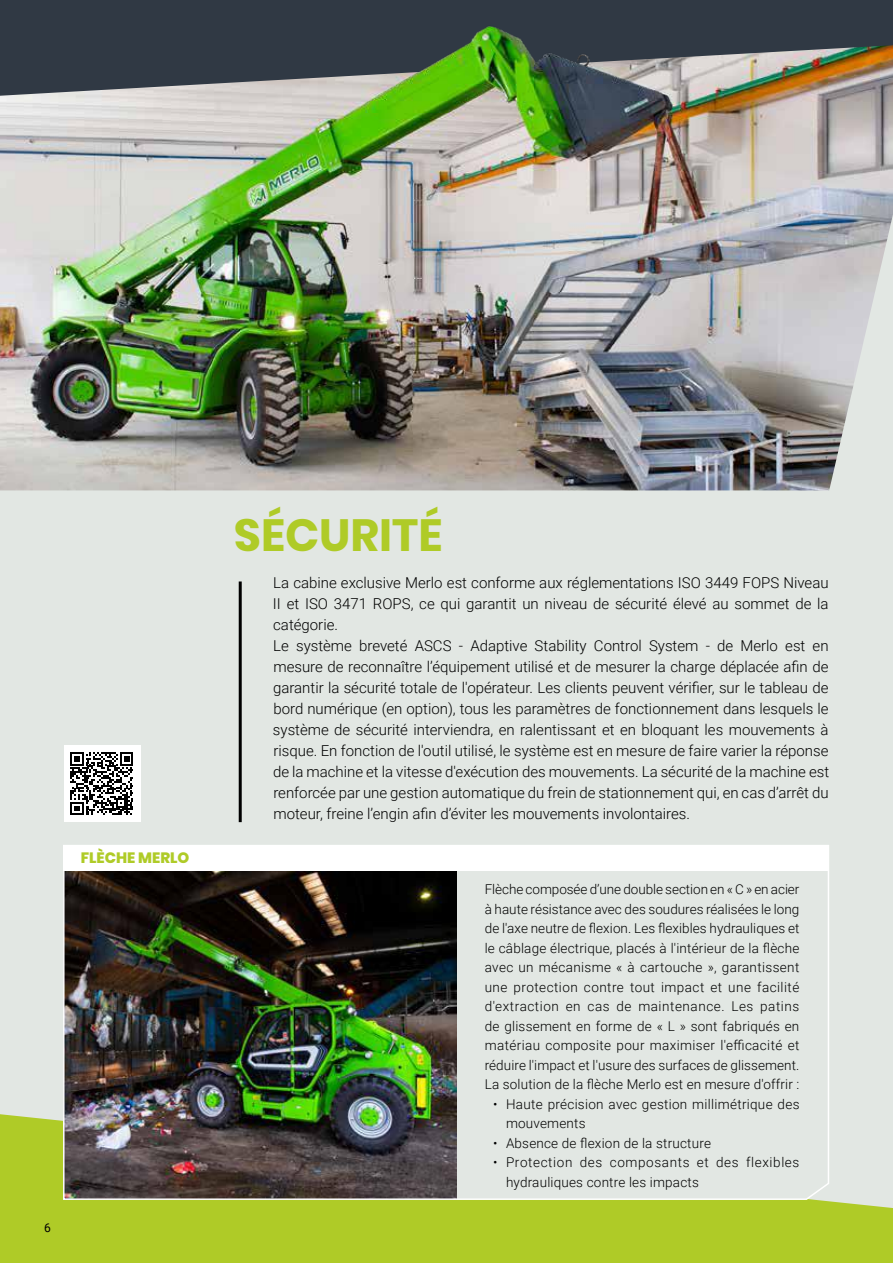
<style>
.page{position:relative;width:893px;height:1263px;background:#e2e7e3}
.page>*{position:absolute;margin:0;border:0;box-sizing:border-box;transform-origin:0 0}
.t1{font:700 45px "Poppins";color:#afcb27}
.t2{font:300 15px/21px "Roboto";color:#000}
.t3{font:800 15px "Poppins";color:#afcb27}
.t4{font:300 13.5px/19.5px "Roboto";letter-spacing:.015em;color:#000;text-align:justify}
.t5{font:300 13.5px/19.5px "Roboto";letter-spacing:.045em;color:#000}
.t6{font:12px "Roboto";color:#000}
</style>
<div class="page">
<svg style="left:0;top:1114px;width:893px;height:149px;background:#b3cd37"></svg>
<img style="left:0;top:112px;width:893px;height:378px">
<img style="left:0;top:0;width:893px;height:112px">
<img style="left:62px;top:845px;width:768px;height:356px">
<div style="left:64px;top:845px;width:765px;height:25px;background:#fff"></div>
<hr style="left:239px;top:581px;width:3px;height:241px;background:#000">
<div style="left:64px;top:746px;width:76px;height:76px;background:#fff"></div>
<svg style="left:70px;top:752px;width:63px;height:63px"></svg>
<p class="t3" style="left:81px;top:850px;width:110px">FLÈCHE MERLO</p>
<p class="t6" style="left:44px;top:1222px;width:8px">6</p>
<h1 class="t1" style="left:234px;top:513px;width:210px">SÉCURITÉ</h1>
<p class="t2" style="left:273px;top:571px;width:558px">La cabine exclusive Merlo est conforme aux réglementations ISO 3449 FOPS Niveau II et ISO 3471 ROPS, ce qui garantit un niveau de sécurité élevé au sommet de la catégorie.<br>Le système breveté ASCS - Adaptive Stability Control System - de Merlo est en mesure de reconnaître l’équipement utilisé et de mesurer la charge déplacée afin de garantir la sécurité totale de l'opérateur. Les clients peuvent vérifier, sur le tableau de bord numérique (en option), tous les paramètres de fonctionnement dans lesquels le système de sécurité interviendra, en ralentissant et en bloquant les mouvements à risque. En fonction de l'outil utilisé, le système est en mesure de faire varier la réponse de la machine et la vitesse d'exécution des mouvements. La sécurité de la machine est renforcée par une gestion automatique du frein de stationnement qui, en cas d’arrêt du moteur, freine l’engin afin d’éviter les mouvements involontaires.</p>
<p class="t4" style="left:485px;top:879px;width:316px">Flèche composée d’une double section en « C » en acier à haute résistance avec des soudures réalisées le long de l'axe neutre de flexion. Les flexibles hydrauliques et le câblage électrique, placés à l'intérieur de la flèche avec un mécanisme « à cartouche », garantissent une protection contre tout impact et une facilité d'extraction en cas de maintenance. Les patins de glissement en forme de « L » sont fabriqués en matériau composite pour maximiser l'efficacité et réduire l'impact et l'usure des surfaces de glissement.<br>La solution de la flèche Merlo est en mesure d'offrir :</p>
<p class="t4" style="left:506px;top:1093px;width:295px;text-indent:-13px">• Haute précision avec gestion millimétrique des mouvements</p>
<p class="t4" style="left:493px;top:1132px;width:219px">• Absence de flexion de la structure</p>
<p class="t5" style="left:506px;top:1152px;width:295px;text-indent:-13px">• Protection des composants et des flexibles hydrauliques contre les impacts</p>
</div>
